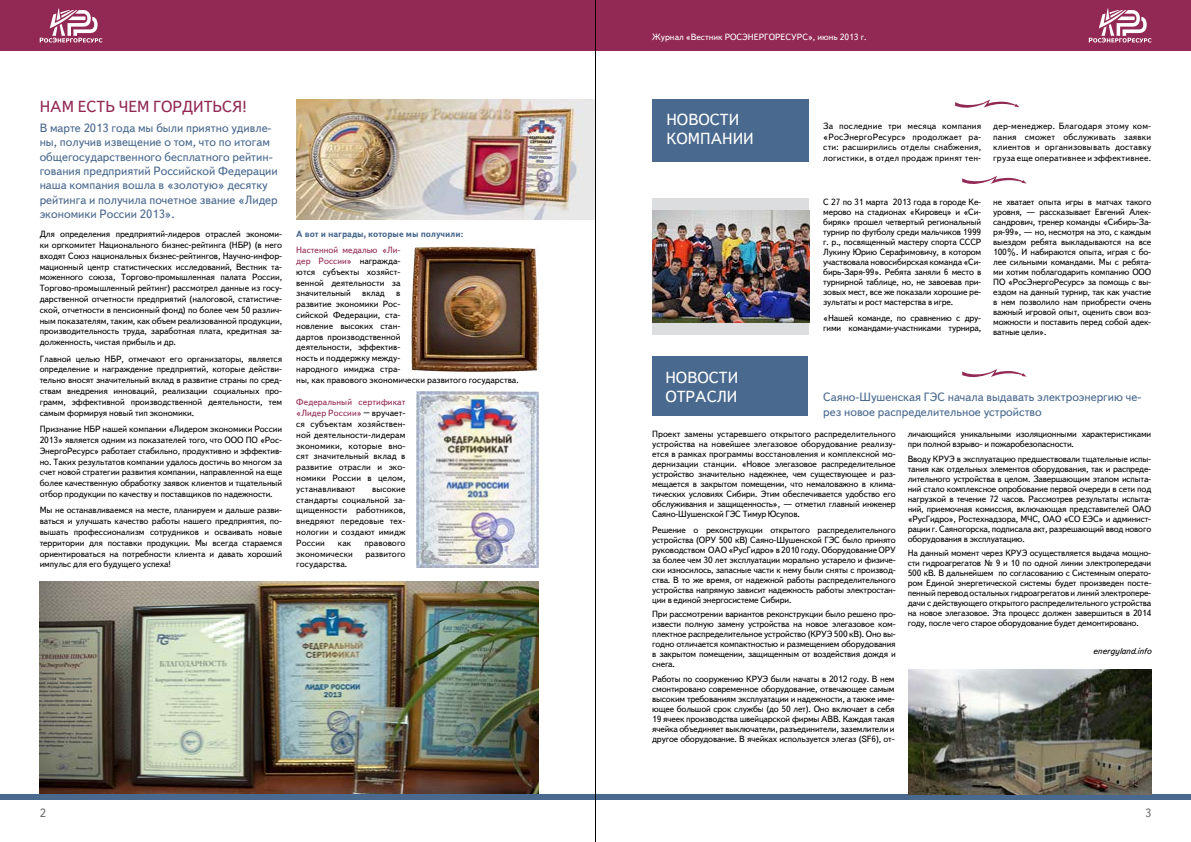
<style>
.page{position:relative;width:1191px;height:842px;background:#fff}
.page>*{position:absolute;margin:0;border:0;box-sizing:border-box;transform-origin:0 0}
.t1{font:16px/19px "Text Book C";letter-spacing:.15em;color:#fff}
.t2{font:16px "Text Book C";color:#922954}
.t3{font:12px/14.4px "Text Book C";color:#49698e}
.t4{font:12px "Text Book C";color:#6d6e71}
.t5{font:9px/10px "Text Book C";letter-spacing:-.02em;color:#000;text-align:justify}
.t6{font:9px/10.8px "Text Book C";color:#000}
.t7{font:9px "Text Book C";letter-spacing:.01em;color:#000}
.t8{font:9px "Text Book C";color:#fff}
.t9{font:700 9px "Text Book C";color:#49698e}
.t10{font:italic 9px "Text Book C";letter-spacing:-.02em;color:#000}
.s1{color:#922954}
</style>
<div class="page">
<img style="left:40px;top:581px;width:499px;height:213px">
<div style="left:0;top:0;width:595px;height:51px;background:#922954"></div>
<div style="left:595px;top:0;width:596px;height:51px;background:#922954"></div>
<div style="left:0;top:794px;width:595px;height:6px;background:#49698e"></div>
<div style="left:595px;top:794px;width:596px;height:6px;background:#49698e"></div>
<svg style="left:40px;top:9px;width:62px;height:34px"></svg>
<svg style="left:1088px;top:9px;width:63px;height:34px"></svg>
<div style="left:652px;top:99px;width:157px;height:62px;background:#49698e"></div>
<div style="left:652px;top:356px;width:156px;height:60px;background:#49698e"></div>
<img style="left:296px;top:99px;width:299px;height:121px">
<img style="left:417px;top:392px;width:122px;height:175px">
<svg style="left:955px;top:99px;width:64px;height:9px"></svg>
<svg style="left:962px;top:175px;width:64px;height:9px"></svg>
<svg style="left:962px;top:369px;width:64px;height:9px"></svg>
<div style="left:652px;top:198px;width:157px;height:136px;background:#dcddde"></div>
<img style="left:652px;top:210px;width:157px;height:112px">
<img style="left:412px;top:246px;width:127px;height:125px">
<img style="left:909px;top:669px;width:242px;height:125px">
<hr style="left:595px;top:0;width:1px;height:842px;background:#000">
<p class="t8" style="left:652px;top:32px;width:216px">Журнал «Вестник РОСЭНЕРГОРЕСУРС», июнь 2013 г.</p>
<h1 class="t2" style="left:40px;top:98px;width:144px">Нам есть чем гордит</h1>
<h1 class="t2" style="left:212px;top:98px;width:36px">ься!</h1>
<p class="t3" style="left:40px;top:121px;width:240px">В марте 2013 года мы были приятно удивле&shy;ны, получив извещение о том, что по итогам общегосударственного бесплатного рейтин&shy;гования предприятий Российской Федерации наша компания вошла в «золотую» десятку рейтинга и получила почетное звание «Лидер экономики России 2013».</p>
<h1 class="t1" style="left:666px;top:110px;width:67px">Новости компании</h1>
<p class="t5" style="left:823px;top:121px;width:159px;line-height:10.8px">За последние три месяца компания «РосЭнергоРесурс» продолжает ра&shy;сти: расширились отделы снабжения, логистики, в отдел продаж принят тен-</p>
<p class="t5" style="left:993px;top:121px;width:159px;line-height:10.8px">дер-менеджер. Благодаря этому ком&shy;пания сможет обслуживать заявки клиентов и организовывать доставку груза еще оперативнее и эффективнее.</p>
<p class="t5" style="left:823px;top:197px;width:159px">С 27 по 31 марта 2013 года в городе Ке&shy;мерово на стадионах «Кировец» и «Си&shy;биряк» прошел четвертый региональный турнир по футболу среди мальчиков 1999 г. р., посвященный мастеру спорта СССР Лукину Юрию Серафимовичу, в котором участвовала новосибирская команда «Си&shy;бирь-Заря-99». Ребята заняли 6 место в турнирной таблице, но, не завоевав при&shy;зовых мест, все же показали хорошие ре&shy;зультаты и рост мастерства в игре.</p>
<p class="t5" style="left:823px;top:313px;width:159px">«Нашей команде, по сравнению с дру&shy;гими командами-участниками турнира,</p>
<p class="t5" style="left:993px;top:197px;width:159px;text-align:left">не хватает опыта игры в матчах такого уровня, — рассказывает Евгений Алек&shy;сандрович, тренер команды «Сибирь-За&shy;ря-99», — но, несмотря на это, с каждым выездом ребята выкладываются на все 100%. И набираются опыта, играя с бо&shy;лее сильными командами. Мы с ребята&shy;ми хотим поблагодарить компанию ООО ПО «РосЭнергоРесурс» за помощь с вы&shy;ездом на данный турнир, так как участие в нем позволило нам приобрести очень важный игровой опыт, оценить свои воз&shy;можности и поставить перед собой адек&shy;ватные цели».</p>
<p class="t9" style="left:296px;top:229px;width:168px">А вот и награды, которые мы получили:</p>
<p class="t5" style="left:40px;top:229px;width:244px;line-height:10.8px">Для определения предприятий-лидеров отраслей экономи&shy;ки оргкомитет Национального бизнес-рейтинга (НБР) (в него входят Союз национальных бизнес-рейтингов, Научно-инфор&shy;мационный центр статистических исследований, Вестник та&shy;моженного союза, Торгово-промышленная палата России, Торгово-промышленный рейтинг) рассмотрел данные из госу&shy;дарственной отчетности предприятий (налоговой, статистиче&shy;ской, отчетности в пенсионный фонд) по более чем 50 различ&shy;ным показателям, таким, как объем реализованной продукции, производительность труда, заработная плата, кредитная за&shy;долженность, чистая прибыль и др.</p>
<p class="t5" style="left:40px;top:353px;width:244px;line-height:10.8px">Главной целью НБР, отмечают его организаторы, является определение и награждение предприятий, которые действи&shy;тельно вносят значительный вклад в развитие страны по сред&shy;ствам внедрения инноваций, реализации социальных про&shy;грамм, эффективной производственной деятельности, тем самым формируя новый тип экономики.</p>
<p class="t5" style="left:40px;top:424px;width:244px;line-height:10.8px">Признание НБР нашей компании «Лидером экономики России<br>2013» является одним из показателей того, что ООО</p>
<p class="t5" style="left:296px;top:245px;width:106px;line-height:10.8px"><span class="s1">Настенной медалью «Ли&shy;дер России»</span> награжда&shy;ются субъекты хозяйст&shy;венной деятельности за значительный</p>
<p class="t5" style="left:362px;top:288px;width:24px">вклад</p>
<p class="t6" style="left:296px;top:288px;width:224px;text-indent:100px">в<br>развитие экономики Рос-<br>сийской Федерации, ста-<br>новление высоких стан-<br>дартов производственной<br>деятельности, эффектив-<br>ность и поддержку между-<br>народного имиджа стра-<br>ны, как правового экономически развитого государства.</p>
<p class="t5" style="left:296px;top:397px;width:111px;line-height:10.8px"><span class="s1">Федеральный сертификат «Лидер России»</span> – вручает&shy;ся субъектам хозяйствен&shy;ной деятельности-лидерам экономики, которые вно&shy;сят значительный вклад в развитие отрасли и эко&shy;номики России в целом, устанавливают</p>
<h1 class="t1" style="left:665px;top:368px;width:54px">Новости отрасли</h1>
<h2 class="t3" style="left:823px;top:390px;width:319px">Саяно-Шушенская ГЭС начала выдавать электроэнергию че&shy;рез новое распределительное устройство</h2>
<p class="t5" style="left:907px;top:429px;width:245px">личающийся уникальными изоляционными характеристиками при полной взрыво- и пожаробезопасности.</p>
<p class="t5" style="left:907px;top:454px;width:245px;text-align:left">Вводу КРУЭ в эксплуатацию предшествовали тщательные испы&shy;тания как отдельных элементов оборудования, так и распреде&shy;лительного устройства в целом. Завершающим этапом испыта&shy;ний стало комплексное опробование первой очереди в сети под нагрузкой в течение 72 часов. Рассмотрев результаты испыта&shy;ний, приемочная комиссия, включающая представителей ОАО «РусГидро», Ростехнадзора, МЧС, ОАО</p>
<p class="t5" style="left:652px;top:429px;width:245px">Проект замены устаревшего открытого распределительного устройства на новейшее элегазовое оборудование реализу&shy;ется в рамках программы восстановления и комплексной мо&shy;дернизации станции. «Новое элегазовое распределительное устройство значительно надежнее, чем существующее и раз&shy;мещается в закрытом помещении, что немаловажно в клима&shy;тических условиях Сибири. Этим обеспечивается удобство его обслуживания и защищенность», — отметил главный инженер Саяно-Шушенской ГЭС Тимур Юсупов.</p>
<p class="t5" style="left:652px;top:525px;width:245px">Решение о реконструкции открытого распределительного устройства (ОРУ 500 кВ) Саяно-Шушенской ГЭС было принято руководством ОАО</p>
<p class="t5" style="left:40px;top:435px;width:244px;line-height:10.8px;text-indent:206px">ПО «Рос-ЭнергоРесурс» работает стабильно, продуктивно и эффектив&shy;но. Таких результатов компании удалось достичь во многом за счет новой стратегии развития компании, направленной на еще более качественную обработку заявок клиентов и тщательный отбор продукции по качеству и поставщиков по надежности.</p>
<p class="t5" style="left:40px;top:505px;width:244px;line-height:10.8px">Мы не останавливаемся на месте, планируем и дальше разви&shy;ваться и улучшать качество работы нашего предприятия, по&shy;вышать профессионализм сотрудников и осваивать новые территории для поставки продукции. Мы всегда стараемся ориентироваться на потребности клиента и давать хороший импульс для его будущего успеха!</p>
<p class="t5" style="left:296px;top:483px;width:111px;line-height:10.8px;text-indent:76px">высокие стандарты социальной за&shy;щищенности работников, внедряют передовые тех&shy;нологии и создают имидж России</p>
<p class="t5" style="left:907px;top:514px;width:245px;text-indent:156px">«СО ЕЭС» и админист&shy;рации г. Саяногорска, подписала акт, разрешающий ввод нового оборудования в эксплуатацию.</p>
<p class="t5" style="left:907px;top:548px;width:245px">На данный момент через КРУЭ осуществляется выдача мощно&shy;сти гидроагрегатов № 9 и 10 по одной линии электропередачи 500 кВ. В дальнейшем по согласованию с Системным операто&shy;ром Единой энергетической системы будет произведен посте&shy;пенный перевод остальных гидроагрегатов и линий электропере&shy;дачи с действующего открытого распределительного устройства на новое элегазовое. Эта процесс должен завершиться в 2014 году, после чего старое оборудование будет демонтировано.</p>
<p class="t10" style="left:1092px;top:646px;width:60px">energyland.info</p>
<p class="t5" style="left:338px;top:538px;width:15px">как</p>
<p class="t7" style="left:364px;top:538px;width:43px">правового</p>
<p class="t7" style="left:296px;top:549px;width:58px">экономически</p>
<p class="t7" style="left:365px;top:549px;width:42px">развитого</p>
<p class="t7" style="left:296px;top:559px;width:53px">государства.</p>
<p class="t5" style="left:652px;top:545px;width:245px;text-indent:76px">«РусГидро» в 2010 году. Оборудование ОРУ за более чем 30 лет эксплуатации морально устарело и физиче&shy;ски износилось, запасные части к нему были сняты с производ&shy;ства. В то же время, от надежной работы распределительного устройства напрямую зависит надежность работы электростан&shy;ции в единой энергосистеме Сибири.</p>
<p class="t5" style="left:652px;top:609px;width:245px">При рассмотрении вариантов реконструкции было решено про&shy;извести полную замену устройства на новое элегазовое ком&shy;плектное распределительное устройство (КРУЭ 500 кВ). Оно вы&shy;годно отличается компактностью и размещением оборудования в закрытом помещении, защищенным от воздействия дождя и снега.</p>
<p class="t5" style="left:652px;top:674px;width:244px">Работы по сооружению КРУЭ были начаты в 2012 году. В нем смонтировано современное оборудование, отвечающее самым высоким требованиям эксплуатации и надежности, а также име&shy;ющее большой срок службы (до 50 лет). Оно включает в себя 19 ячеек производства швейцарской фирмы ABB. Каждая такая ячейка объединяет выключатели, разъединители, заземлители и другое оборудование. В ячейках используется элегаз (SF6), от-</p>
<h2 class="t4" style="left:40px;top:807px;width:8px">2</h2>
<h2 class="t4" style="left:1145px;top:807px;width:8px">3</h2>
</div>
